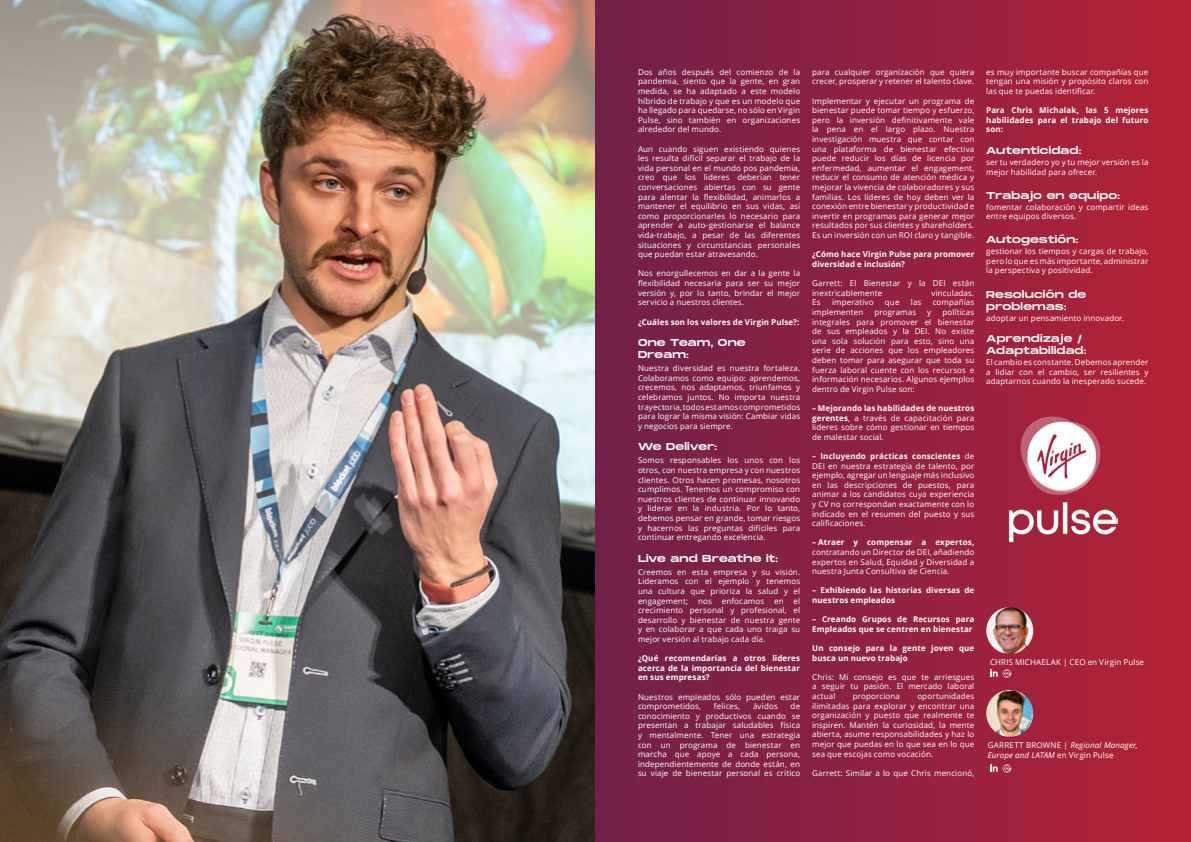
<style>
.page{position:relative;width:1191px;height:842px;background:#fff}
.page>*{position:absolute;margin:0;border:0;box-sizing:border-box;transform-origin:0 0}
.t1{font:10px/12px "Monument Extended";letter-spacing:.015em;color:#fff}
.t2{font:8px/9.6px "Open Sans";letter-spacing:.015em;color:#fff;text-align:justify}
.t3{font:700 8px/9.6px "Open Sans";letter-spacing:.015em;color:#fff}
.t4{font:italic 8px/9.6px "Open Sans";letter-spacing:.015em;color:#fff}
.s1{font-weight:700}
.s2{font-style:normal}
</style>
<div class="page">
<img style="left:0;top:0;width:595px;height:842px">
<div style="left:595px;top:0;width:595px;height:842px;background:linear-gradient(to right,#70214a,#b52236)"></div>
<svg style="left:990px;top:669px;width:21px;height:9px"></svg>
<svg style="left:990px;top:764px;width:21px;height:9px"></svg>
<img style="left:986px;top:607px;width:47px;height:47px;border-radius:23px">
<img style="left:986px;top:690px;width:47px;height:47px;border-radius:23px">
<img style="left:1008px;top:415px;width:109px;height:127px">
<p class="t2" style="left:638px;top:67px;width:164px">Dos años después del comienzo de la pandemia, siento que la gente, en gran medida, se ha adaptado a este modelo híbrido de trabajo y que es un modelo que ha llegado para quedarse, no sólo en Virgin Pulse, sino también en organizaciones alrededor del mundo.</p>
<p class="t2" style="left:638px;top:144px;width:164px">Aun cuando siguen existiendo quienes les resulta difícil separar el trabajo de la vida personal en el mundo pos pandemia, creo que los lideres deberían tener conversaciones abiertas con su gente para alentar la flexibilidad, animarlos a mantener el equilibrio en sus vidas, así como proporcionarles lo necesario para aprender a auto-gestionarse el balance vida-trabajo, a pesar de las diferentes situaciones y circunstancias personales que puedan estar atravesando.</p>
<p class="t2" style="left:638px;top:269px;width:164px">Nos enorgullecemos en dar a la gente la flexibilidad necesaria para ser su mejor versión y, por lo tanto, brindar el mejor servicio a nuestros clientes.</p>
<p class="t3" style="left:638px;top:317px;width:163px">¿Cuáles son los valores de Virgin Pulse?:</p>
<p class="t1" style="left:638px;top:336px;width:109px">One Team, One<br>Dream:</p>
<p class="t2" style="left:638px;top:363px;width:164px">Nuestra diversidad es nuestra fortaleza.<br>Colaboramos como equipo: aprendemos, crecemos, nos adaptamos, triunfamos y celebramos juntos. No importa nuestra trayectoria, todos estamos comprometidos para lograr la misma visión: Cambiar vidas y negocios para siempre.</p>
<p class="t1" style="left:638px;top:441px;width:81px">We Deliver:</p>
<p class="t2" style="left:638px;top:455px;width:164px">Somos responsables los unos con los otros, con nuestra empresa y con nuestros clientes. Otros hacen promesas, nosotros cumplimos. Tenemos un compromiso con nuestros clientes de continuar innovando y liderar en la industria. Por lo tanto, debemos pensar en grande, tomar riesgos y hacernos las preguntas difíciles para continuar entregando excelencia.</p>
<p class="t1" style="left:638px;top:552px;width:141px">Live and Breathe it:</p>
<p class="t2" style="left:638px;top:567px;width:164px">Creemos en esta empresa y su visión.<br>Lideramos con el ejemplo y tenemos una cultura que prioriza la salud y el engagement; nos enfocamos en el crecimiento personal y profesional, el desarrollo y bienestar de nuestra gente y en colaborar a que cada uno traiga su mejor versión al trabajo cada día.</p>
<p class="t3" style="left:638px;top:653px;width:164px;text-align:justify">¿Qué recomendarías a otros lideres acerca de la importancia del bienestar en sus empresas?</p>
<p class="t2" style="left:638px;top:692px;width:164px">Nuestros empleados sólo pueden estar comprometidos,</p>
<p class="t2" style="left:714px;top:701px;width:28px">felices,</p>
<p class="t2" style="left:753px;top:701px;width:26px">ávidos</p>
<p class="t2" style="left:638px;top:701px;width:164px;text-indent:153px">de conocimiento y productivos cuando se presentan a trabajar saludables física y mentalmente. Tener una estrategia con un programa de bienestar en marcha que apoye a cada persona, independientemente de donde están, en su viaje de bienestar personal es crítico</p>
<p class="t2" style="left:812px;top:67px;width:164px">para cualquier organización que quiera crecer, prosperar y retener el talento clave.</p>
<p class="t2" style="left:812px;top:96px;width:164px">Implementar y ejecutar un programa de bienestar puede tomar tiempo y esfuerzo, pero la inversión definitivamente vale la pena en el largo plazo. Nuestra investigación muestra que contar con una plataforma de bienestar efectiva puede reducir los días de licencia por enfermedad, aumentar el engagement, reducir el consumo de atención médica y mejorar la vivencia de colaboradores y sus familias. Los líderes de hoy deben ver la conexión entre bienestar y productividad e invertir en programas para generar mejor resultados por sus clientes y shareholders.<br>Es un inversión con un ROI claro y tangible.</p>
<p class="t3" style="left:812px;top:249px;width:164px">¿Cómo hace Virgin Pulse para promover diversidad e inclusión?</p>
<p class="t2" style="left:812px;top:278px;width:164px">Garrett: El Bienestar y la DEI están inextricablemente</p>
<p class="t2" style="left:931px;top:288px;width:44px">vinculadas.</p>
<p class="t2" style="left:812px;top:297px;width:10px">Es</p>
<p class="t2" style="left:832px;top:297px;width:43px">imperativo</p>
<p class="t2" style="left:885px;top:297px;width:16px">que</p>
<p class="t2" style="left:911px;top:297px;width:12px">las</p>
<p class="t2" style="left:932px;top:297px;width:43px">compañías</p>
<p class="t2" style="left:812px;top:307px;width:53px">implementen</p>
<p class="t2" style="left:874px;top:307px;width:43px">programas</p>
<p class="t2" style="left:927px;top:307px;width:6px">y</p>
<p class="t2" style="left:812px;top:307px;width:164px;text-indent:130px">políticas integrales para promover el bienestar de sus empleados y la DEI. No existe una sola solución para esto, sino una serie de acciones que los empleadores deben tomar para asegurar que toda su fuerza laboral cuente con los recursos e información necesarios. Algunos ejemplos dentro de Virgin Pulse son:</p>
<p class="t2" style="left:812px;top:403px;width:164px"><span class="s1">– Mejorando las habilidades de nuestros gerentes</span>, a través de capacitación para lideres sobre cómo gestionar en tiempos de malestar social.</p>
<p class="t2" style="left:812px;top:451px;width:164px"><span class="s1">– Incluyendo prácticas conscientes</span> de DEI en nuestra estrategia de talento, por ejemplo, agregar un lenguaje más inclusivo en las descripciones de puestos, para animar a los candidatos cuya experiencia y CV no correspondan exactamente con lo indicado en el resumen del puesto y sus calificaciones.</p>
<p class="t3" style="left:812px;top:537px;width:164px">– Atraer y compensar a expertos,</p>
<p class="t2" style="left:812px;top:547px;width:164px">contratando un Director de DEI, añadiendo expertos en Salud, Equidad y Diversidad a nuestra Junta Consultiva de Ciencia.</p>
<p class="t3" style="left:812px;top:585px;width:164px">– Exhibiendo las historias diversas de nuestros empleados</p>
<p class="t3" style="left:812px;top:614px;width:164px">– Creando Grupos de Recursos para<br>Empleados que se centren en bienestar</p>
<p class="t3" style="left:812px;top:643px;width:164px">Un consejo para la gente joven que busca un nuevo trabajo</p>
<p class="t2" style="left:812px;top:672px;width:164px">Chris: Mi consejo es que te arriesgues a seguir tu pasión. El mercado laboral actual</p>
<p class="t2" style="left:812px;top:691px;width:164px;text-indent:105px">oportunidades ilimitadas para explorar y encontrar una organización y puesto que realmente te inspiren. Mantén la curiosidad, la mente abierta, asume responsabilidades y haz lo mejor que puedas en lo que sea en lo que sea que escojas como vocación.</p>
<p class="t2" style="left:812px;top:768px;width:164px">Garrett: Similar a lo que Chris mencionó,</p>
<p class="t2" style="left:853px;top:691px;width:49px">proporciona</p>
<p class="t2" style="left:986px;top:67px;width:164px">es muy importante buscar compañías que tengan una misión y propósito claros con las que te puedas identificar.</p>
<p class="t3" style="left:986px;top:105px;width:164px;text-align:justify">Para Chris Michalak, las 5 mejores habilidades para el trabajo del futuro son:</p>
<p class="t1" style="left:986px;top:144px;width:96px">Autenticidad:</p>
<p class="t2" style="left:986px;top:157px;width:164px">ser tu verdadero yo y tu mejor versión es la mejor habilidad para ofrecer.</p>
<p class="t1" style="left:986px;top:189px;width:135px">Trabajo en equipo:</p>
<p class="t2" style="left:986px;top:202px;width:164px">fomentar colaboración y compartir ideas entre equipos diversos.</p>
<p class="t1" style="left:986px;top:234px;width:94px">Autogestión:</p>
<p class="t2" style="left:986px;top:246px;width:164px">gestionar los tiempos y cargas de trabajo, pero lo que es más importante, administrar la perspectiva y positividad.</p>
<p class="t1" style="left:986px;top:288px;width:101px">Resolución de problemas:</p>
<p class="t2" style="left:986px;top:313px;width:139px">adoptar un pensamiento innovador.</p>
<p class="t1" style="left:986px;top:332px;width:102px">Aprendizaje /<br>Adaptabilidad:</p>
<p class="t2" style="left:986px;top:357px;width:164px">El cambio es constante. Debemos aprender a lidiar con el cambio, ser resilientes y adaptarnos cuando la inesperado sucede.</p>
<p class="t2" style="left:990px;top:657px;width:156px">CHRIS MICHAELAK | CEO en Virgin Pulse</p>
<p class="t4" style="left:987px;top:740px;width:151px"><span class="s2">GARRETT BROWNE |</span> Regional Manager,<br>Europe and LATAM <span class="s2">en Virgin Pulse</span></p>
</div>
